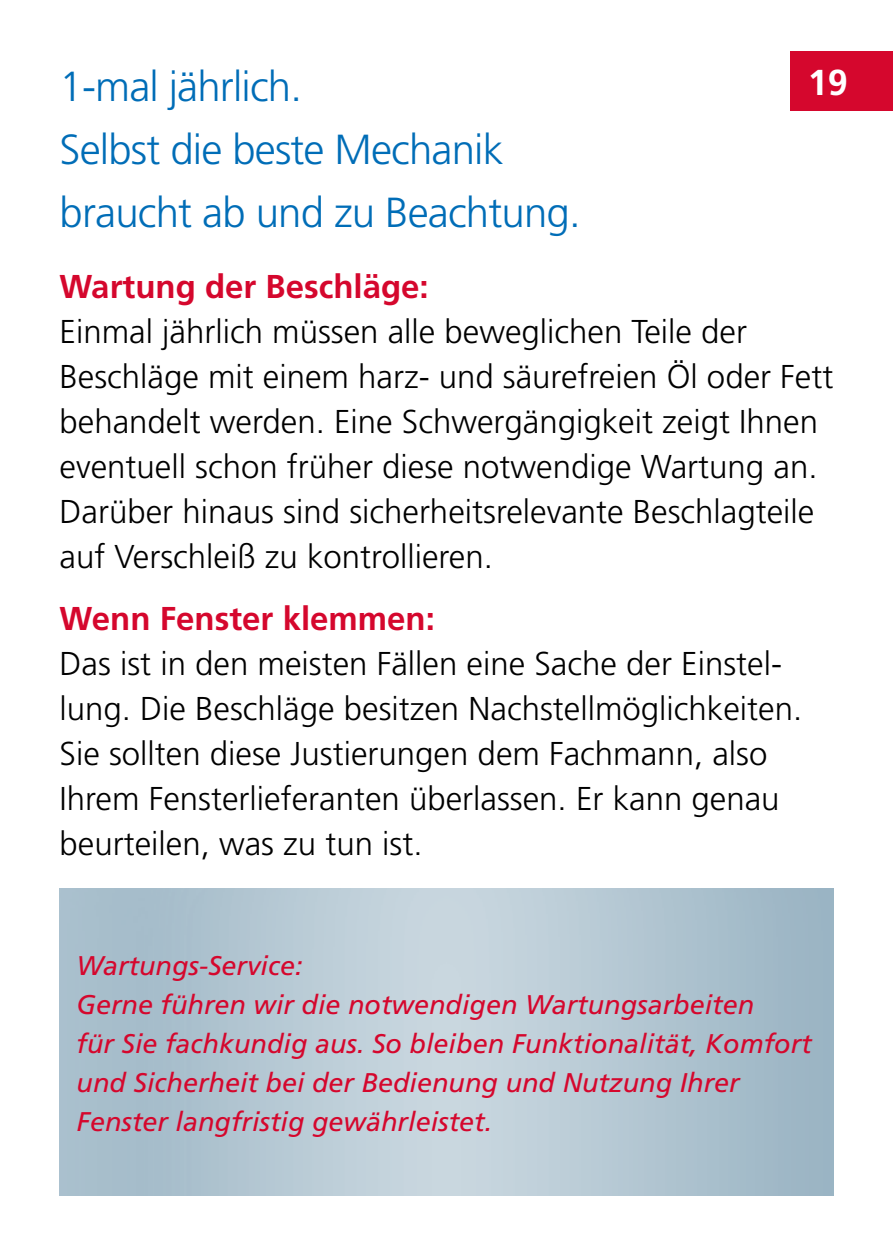
<style>
.page{position:relative;width:893px;height:1259px;background:#fff}
.page>*{position:absolute;margin:0;border:0;box-sizing:border-box;transform-origin:0 0}
.t1{font:300 42px/63px "Frutiger";letter-spacing:-.02em;color:#006db7}
.t2{font:700 36px "Frutiger";color:#fff}
.t3{font:300 33px/45px "Frutiger";color:#000}
.t4{font:700 33px "Frutiger";color:#d5072d}
.t5{font:italic 27px/39px "Frutiger";color:#d5072d}
</style>
<div class="page">
<div style="left:791px;top:51px;width:102px;height:60px;background:#d5072d"></div>
<p class="t1" style="left:60px;top:55px;width:244px">1-mal jährlich.</p>
<p class="t2" style="left:808px;top:61px;width:42px">19</p>
<p class="t1" style="left:60px;top:118px;width:523px">Selbst die beste Mechanik braucht ab und zu Beachtung.</p>
<p class="t4" style="left:60px;top:267px;width:371px">Wartung der Beschläge:</p>
<p class="t3" style="left:60px;top:309px;width:775px">Einmal jährlich müssen alle beweglichen Teile der Beschläge mit einem harz- und säurefreien Öl oder Fett behandelt werden. Eine Schwergängigkeit zeigt Ihnen eventuell schon früher diese notwendige Wartung an.<br>Darüber hinaus sind sicherheitsrelevante Beschlagteile auf Verschleiß zu kontrollieren.</p>
<p class="t4" style="left:60px;top:599px;width:377px">Wenn Fenster klemmen:</p>
<p class="t3" style="left:60px;top:641px;width:744px">Das ist in den meisten Fällen eine Sache der Einstel&shy;lung. Die Beschläge besitzen Nachstellmöglichkeiten.<br>Sie sollten diese Justierungen dem Fachmann, also Ihrem Fensterlieferanten überlassen. Er kann genau beurteilen, was zu tun ist.</p>
<p class="t5" style="left:77px;top:945px;width:737px">Wartungs-Service:<br>Gerne führen wir die notwendigen Wartungsarbeiten<br>für Sie fachkundig aus. So bleiben Funktionalität, Komfort und Sicherheit bei der Bedienung und Nutzung Ihrer Fenster langfristig gewährleistet.</p>
</div>
